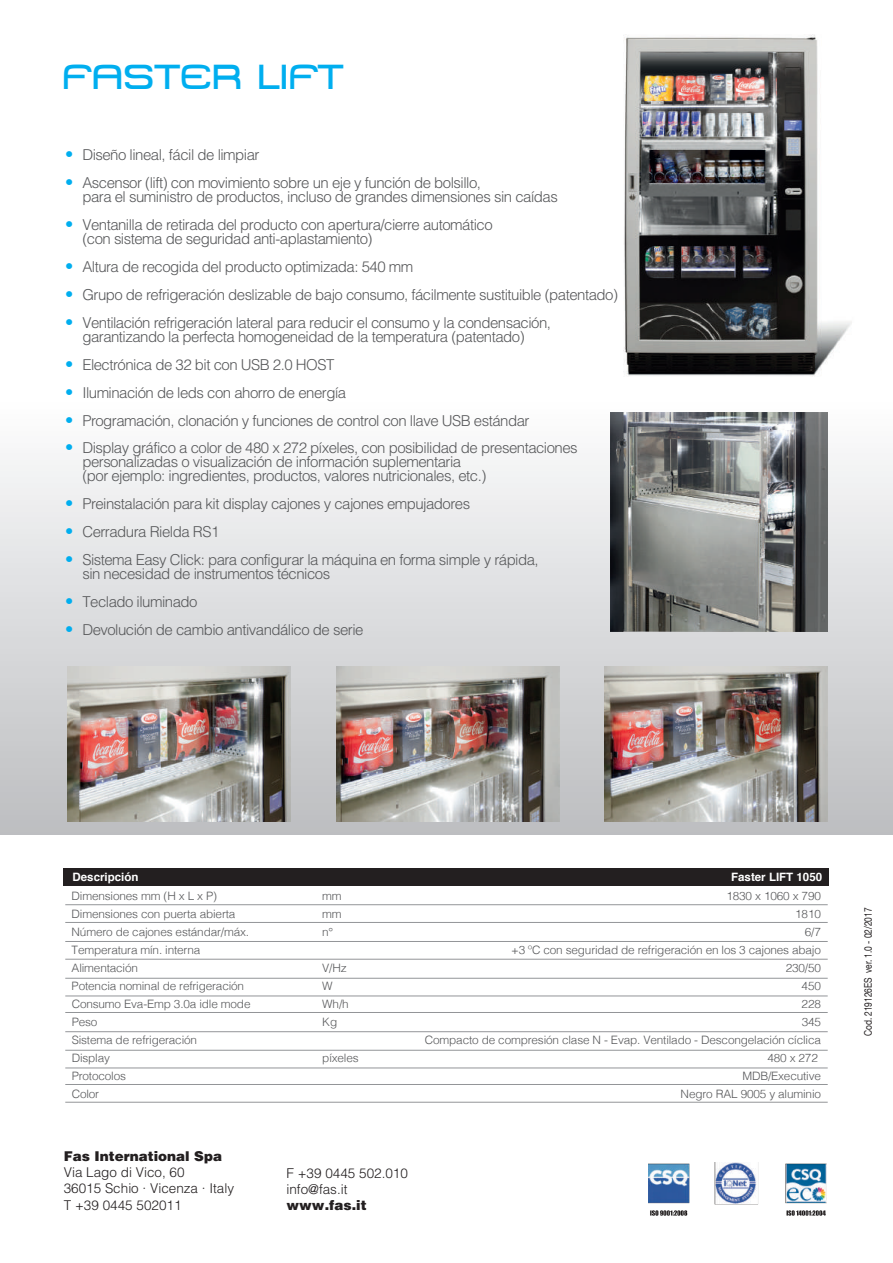
<style>
.page{position:relative;width:893px;height:1263px;background:#fff}
.page>*{position:absolute;margin:0;border:0;box-sizing:border-box;transform-origin:0 0}
.t1{font:34.65px "Metro DF";color:#00aeef}
.t2{font:300 15px/14px "Helvetica";letter-spacing:-.035em;color:#57585a}
.t3{font:300 13.5px/16.2px "Helvetica";color:#231f20}
.t4{font:900 13.5px "Helvetica";color:#231f20}
.t5{font:300 11.55px "Helvetica";letter-spacing:-.015em;color:#57585a}
.t6{font:700 11.55px "Helvetica";color:#fff}
.t7{font:10.5px "Helvetica Neue";color:#231f20;scale:.8 1}
.s1{font-size:16.5px;color:#00aeef}
</style>
<div class="page">
<img style="left:623px;top:34px;width:229px;height:343px">
<div style="left:0;top:398px;width:893px;height:437px;background:linear-gradient(to bottom,#fdfefe,#bcbdc0)"></div>
<hr style="left:65px;top:1102px;width:763px;height:1px;background:#939598">
<hr style="left:65px;top:1084px;width:763px;height:1px;background:#939598">
<hr style="left:65px;top:1068px;width:763px;height:1px;background:#939598">
<hr style="left:65px;top:1050px;width:763px;height:1px;background:#939598">
<hr style="left:65px;top:1031px;width:763px;height:1px;background:#939598">
<hr style="left:65px;top:1012px;width:763px;height:1px;background:#939598">
<hr style="left:65px;top:996px;width:763px;height:1px;background:#939598">
<hr style="left:65px;top:978px;width:763px;height:1px;background:#939598">
<hr style="left:65px;top:959px;width:763px;height:1px;background:#939598">
<hr style="left:65px;top:941px;width:763px;height:1px;background:#939598">
<hr style="left:65px;top:922px;width:763px;height:1px;background:#939598">
<hr style="left:65px;top:904px;width:763px;height:1px;background:#939598">
<img style="left:648px;top:1162px;width:179px;height:54px">
<div style="left:64px;top:869px;width:765px;height:17px;background:#231f20"></div>
<img style="left:68px;top:666px;width:223px;height:156px">
<img style="left:336px;top:666px;width:223px;height:156px">
<img style="left:604px;top:666px;width:224px;height:156px">
<img style="left:610px;top:412px;width:218px;height:219px">
<h1 class="t1" style="left:64px;top:58px;width:282px">fAsTER LIFT</h1>
<p class="t2" style="left:65px;top:148px;width:196px"><span class="s1">•</span> Diseño lineal, fácil de limpiar</p>
<p class="t2" style="left:82px;top:176px;width:477px;text-indent:-17px"><span class="s1">•</span> Ascensor (lift) con movimiento sobre un eje y función de bolsillo,<br>para el suministro de productos, incluso de grandes dimensiones sin caídas</p>
<p class="t2" style="left:82px;top:217px;width:412px;text-indent:-17px"><span class="s1">•</span> Ventanilla de retirada del producto con apertura/cierre automático (con sistema de seguridad anti-aplastamiento)</p>
<p class="t2" style="left:65px;top:259px;width:350px"><span class="s1">•</span> Altura de recogida del producto optimizada: 540 mm</p>
<p class="t2" style="left:65px;top:287px;width:554px"><span class="s1">•</span> Grupo de refrigeración deslizable de bajo consumo, fácilmente sustituible (patentado)</p>
<p class="t2" style="left:82px;top:315px;width:470px;text-indent:-17px"><span class="s1">•</span> Ventilación refrigeración lateral para reducir el consumo y la condensación, garantizando la perfecta homogeneidad de la temperatura (patentado)</p>
<p class="t2" style="left:65px;top:357px;width:271px"><span class="s1">•</span> Electrónica de 32 bit con USB 2.0 HOST</p>
<p class="t2" style="left:65px;top:385px;width:283px"><span class="s1">•</span> Iluminación de leds con ahorro de energía</p>
<p class="t2" style="left:65px;top:413px;width:466px"><span class="s1">•</span> Programación, clonación y funciones de control con llave USB estándar</p>
<p class="t2" style="left:82px;top:441px;width:497px;text-indent:-17px"><span class="s1">•</span> Display gráfico a color de 480 x 272 píxeles, con posibilidad de presentaciones personalizadas o visualización de información suplementaria<br>(por ejemplo: ingredientes, productos, valores nutricionales, etc.)</p>
<p class="t2" style="left:65px;top:496px;width:407px"><span class="s1">•</span> Preinstalación para kit display cajones y cajones empujadores</p>
<p class="t2" style="left:65px;top:524px;width:156px"><span class="s1">•</span> Cerradura Rielda RS1</p>
<p class="t2" style="left:82px;top:552px;width:458px;text-indent:-17px"><span class="s1">•</span> Sistema Easy Click: para configurar la máquina en forma simple y rápida, sin necesidad de instrumentos técnicos</p>
<p class="t2" style="left:65px;top:594px;width:134px"><span class="s1">•</span> Teclado iluminado</p>
<p class="t2" style="left:65px;top:622px;width:300px"><span class="s1">•</span> Devolución de cambio antivandálico de serie</p>
<p class="t6" style="left:73px;top:868px;width:68px">Descripción</p>
<p class="t6" style="left:731px;top:868px;width:93px">Faster LIFT 1050</p>
<p class="t5" style="left:72px;top:886px;width:147px">Dimensiones mm (H x L x P)</p>
<p class="t5" style="left:322px;top:886px;width:21px">mm</p>
<p class="t5" style="left:726px;top:886px;width:96px">1830 x 1060 x 790</p>
<p class="t5" style="left:72px;top:904px;width:165px">Dimensiones con puerta abierta</p>
<p class="t5" style="left:322px;top:904px;width:21px">mm</p>
<p class="t5" style="left:795px;top:904px;width:27px">1810</p>
<p class="t5" style="left:72px;top:922px;width:179px">Número de cajones estándar/máx.</p>
<p class="t5" style="left:322px;top:922px;width:13px">n°</p>
<p class="t5" style="left:805px;top:922px;width:18px">6/7</p>
<p class="t5" style="left:72px;top:940px;width:130px">Temperatura mín. interna</p>
<p class="t5" style="left:511px;top:940px;width:311px">+3 ºC con seguridad de refrigeración en los 3 cajones abajo</p>
<p class="t5" style="left:72px;top:958px;width:68px">Alimentación</p>
<p class="t5" style="left:322px;top:958px;width:26px">V/Hz</p>
<p class="t5" style="left:786px;top:958px;width:37px">230/50</p>
<p class="t5" style="left:72px;top:976px;width:174px">Potencia nominal de refrigeración</p>
<p class="t5" style="left:322px;top:976px;width:12px">W</p>
<p class="t5" style="left:802px;top:976px;width:21px">450</p>
<p class="t5" style="left:72px;top:994px;width:180px">Consumo Eva-Emp 3.0a idle mode</p>
<p class="t5" style="left:322px;top:994px;width:28px">Wh/h</p>
<p class="t5" style="left:802px;top:994px;width:21px">228</p>
<p class="t5" style="left:72px;top:1012px;width:27px">Peso</p>
<p class="t5" style="left:322px;top:1012px;width:16px">Kg</p>
<p class="t5" style="left:802px;top:1012px;width:21px">345</p>
<p class="t5" style="left:72px;top:1030px;width:127px">Sistema de refrigeración</p>
<p class="t5" style="left:425px;top:1030px;width:398px">Compacto de compresión clase N - Evap. Ventilado - Descongelación cíclica</p>
<p class="t5" style="left:72px;top:1048px;width:40px">Display</p>
<p class="t5" style="left:322px;top:1048px;width:38px">píxeles</p>
<p class="t5" style="left:767px;top:1048px;width:52px">480 x 272</p>
<p class="t5" style="left:72px;top:1066px;width:56px">Protocolos</p>
<p class="t5" style="left:742px;top:1066px;width:80px">MDB/Executive</p>
<p class="t5" style="left:72px;top:1084px;width:29px">Color</p>
<p class="t5" style="left:681px;top:1084px;width:142px">Negro RAL 9005 y aluminio</p>
<p class="t4" style="left:64px;top:1147px;width:160px">Fas International Spa</p>
<p class="t3" style="left:64px;top:1164px;width:172px">Via Lago di Vico, 60<br>36015 Schio · Vicenza · Italy<br>T +39 0445 502011</p>
<p class="t3" style="left:286px;top:1165px;width:123px">F +39 0445 502.010 info@fas.it</p>
<p class="t4" style="left:286px;top:1197px;width:82px">www.fas.it</p>
<p class="t7" style="left:860px;top:1036px;width:162px;rotate:-90deg">Cod. 219126ES ver. 1.0 - 02/2017</p>
</div>
